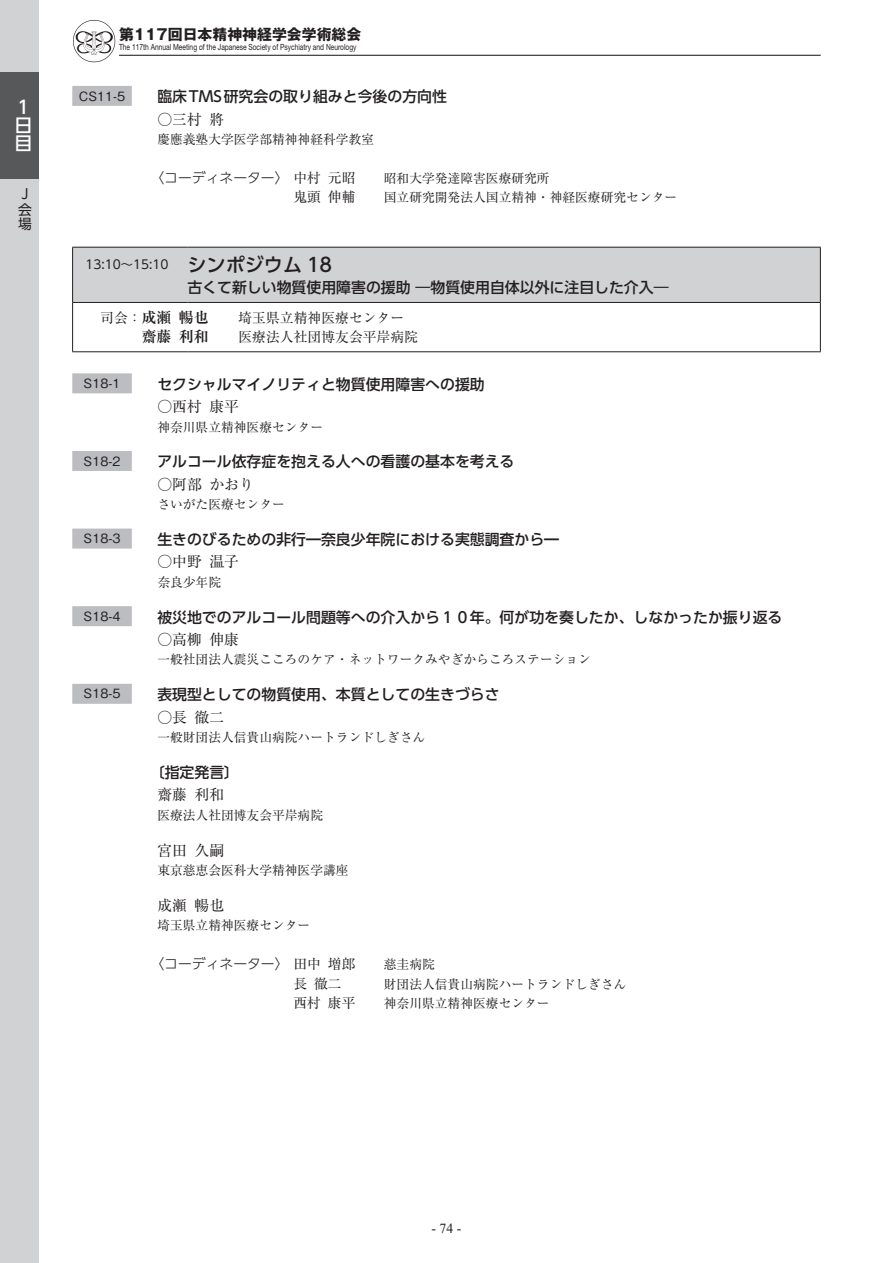
<style>
.page{position:relative;width:893px;height:1263px;background:#fff}
.page>*{position:absolute;margin:0;border:0;box-sizing:border-box;transform-origin:0 0}
.pg-03-2-セッション名{font:500 19.2px "UD Shin Go Pr 6 N";color:#231f20}
.t1{font:500 18px/18px "UD Shin Go Pr 6 N";color:#fff}
.pg-08-演題名{font:500 14.85px "UD Shin Go Pr 6 N";color:#231f20}
.pg-09-演者{font:14.85px "Ryumin Pr 6 N";color:#231f20}
.pg-05-セッションタイトル{font:500 14.85px "UD Shin Go Pr 6 N";color:#231f20}
.t2{font:700 14.85px "Gothic MB101 Pr 6 N";color:#231f20}
.pg-06-司会{font:700 14.85px "Ryumin Pr 6 N";color:#231f20}
.pg-12-コーディネーター{font:300 13.8px "UD Shin Go Pr 6 N";color:#231f20}
.pg-06-司会-2{font:13.8px "Ryumin Pr 6 N";color:#231f20}
.pg-12-コーディネーター-2{font:13.8px "Ryumin Pr 6 N";color:#231f20}
.t3{font:13.8px "Times New Roman";color:#231f20}
.t4{font:13.8px/15.5px "UD Shin Go Pr 6 N";color:#231f20}
.pg-10-所属{font:12.75px "Ryumin Pr 6 N";color:#231f20}
.pg-12-コーディネーター-3{font:12.75px "Ryumin Pr 6 N";color:#231f20}
.pg-07-演題番号{font:500 12.75px "Gothic BBB Pr 6 N";color:#231f20}
.pg-02-時間{font:12.15px "UD Shin Go Pr 6 N";color:#231f20}
.t5{font:8.55px "Helvetica Neue LT Std";color:#231f20;scale:.78 1}
.s1{font-family:"Ryumin Pr 6 N";font-weight:400}
.s2{font-weight:400;font-size:13.8px}
</style>
<div class="page">
<hr style="left:119px;top:55px;width:702px;height:1px;background:#231f20">
<img style="left:73px;top:20px;width:42px;height:43px">
<div style="left:0;top:0;width:38px;height:1263px;background:#d1d2d4"></div>
<div style="left:0;top:72px;width:38px;height:107px;background:#57585a"></div>
<div style="left:72px;top:86px;width:60px;height:20px;background:#bcbdc0"></div>
<div style="left:73px;top:248px;width:747px;height:54px;background:#d1d2d4"></div>
<hr style="left:187px;top:247px;width:634px;height:1px;background:#231f20">
<hr style="left:72px;top:247px;width:115px;height:1px;background:#231f20">
<hr style="left:72px;top:247px;width:1px;height:55px;background:#231f20">
<hr style="left:820px;top:247px;width:1px;height:55px;background:#231f20">
<hr style="left:72px;top:302px;width:115px;height:1px;background:#231f20">
<hr style="left:72px;top:303px;width:1px;height:48px;background:#231f20">
<hr style="left:187px;top:302px;width:634px;height:1px;background:#231f20">
<hr style="left:820px;top:303px;width:1px;height:48px;background:#231f20">
<hr style="left:72px;top:351px;width:115px;height:1px;background:#231f20">
<hr style="left:187px;top:351px;width:634px;height:1px;background:#231f20">
<div style="left:72px;top:373px;width:60px;height:20px;background:#bcbdc0"></div>
<div style="left:72px;top:451px;width:60px;height:20px;background:#bcbdc0"></div>
<div style="left:72px;top:529px;width:60px;height:20px;background:#bcbdc0"></div>
<div style="left:72px;top:606px;width:60px;height:20px;background:#bcbdc0"></div>
<div style="left:72px;top:684px;width:60px;height:20px;background:#bcbdc0"></div>
<p class="t1" style="left:14px;top:98px;width:18px">1日目</p>
<p class="t4" style="left:22px;top:188px;width:18px">JJ<br>J</p>
<p class="t2" style="left:119px;top:22px;width:244px">第117回日本精神神経学会学術総会</p>
<p class="t5" style="left:119px;top:42px;width:306px">The 117th Annual Meeting of the Japanese Society of Psychiatry and Neurology</p>
<p class="pg-07-演題番号" style="left:79px;top:85px;width:48px">CS11-5</p>
<p class="pg-08-演題名" style="left:157px;top:85px;width:291px">臨床TMS研究会の取り組みと今後の方向性</p>
<p class="pg-09-演者" style="left:157px;top:107px;width:68px">○三村 將</p>
<p class="pg-10-所属" style="left:157px;top:129px;width:218px">慶應義塾大学医学部精神神経科学教室</p>
<p class="pg-12-コーディネーター" style="left:150px;top:167px;width:207px">〈コーディネーター〉 <span class="s1">中村 元昭</span></p>
<p class="pg-12-コーディネーター-3" style="left:384px;top:169px;width:167px">昭和大学発達障害医療研究所</p>
<p class="pg-12-コーディネーター-2" style="left:293px;top:186px;width:64px">鬼頭 伸輔</p>
<p class="pg-12-コーディネーター-3" style="left:384px;top:188px;width:295px">国立研究開発法人国立精神・神経医療研究センター</p>
<p class="pg-02-時間" style="left:85px;top:254px;width:85px">13:10～15:10</p>
<p class="pg-03-2-セッション名" style="left:187px;top:249px;width:146px">シンポジウム 18</p>
<p class="pg-05-セッションタイトル" style="left:187px;top:275px;width:483px">古くて新しい物質使用障害の援助 ―物質使用自体以外に注目した介入―</p>
<p class="pg-06-司会" style="left:100px;top:306px;width:110px"><span class="s2">司会：</span>成瀬 暢也</p>
<p class="pg-06-司会-2" style="left:238px;top:307px;width:167px">埼玉県立精神医療センター</p>
<p class="pg-06-司会" style="left:100px;top:325px;width:110px"><span class="s2">　　　</span>齋藤 利和</p>
<p class="pg-06-司会-2" style="left:238px;top:326px;width:181px">医療法人社団博友会平岸病院</p>
<p class="pg-07-演題番号" style="left:84px;top:373px;width:38px">S18-1</p>
<p class="pg-08-演題名" style="left:157px;top:372px;width:329px">セクシャルマイノリティと物質使用障害への援助</p>
<p class="pg-09-演者" style="left:157px;top:395px;width:83px">○西村 康平</p>
<p class="pg-10-所属" style="left:157px;top:417px;width:167px">神奈川県立精神医療センター</p>
<p class="pg-07-演題番号" style="left:84px;top:451px;width:38px">S18-2</p>
<p class="pg-08-演題名" style="left:157px;top:450px;width:359px">アルコール依存症を抱える人への看護の基本を考える</p>
<p class="pg-09-演者" style="left:157px;top:473px;width:98px">○阿部 かおり</p>
<p class="pg-10-所属" style="left:157px;top:494px;width:129px">さいがた医療センター</p>
<p class="pg-07-演題番号" style="left:84px;top:528px;width:38px">S18-3</p>
<p class="pg-08-演題名" style="left:157px;top:527px;width:403px">生きのびるための非行━奈良少年院における実態調査から━</p>
<p class="pg-09-演者" style="left:157px;top:550px;width:83px">○中野 温子</p>
<p class="pg-10-所属" style="left:157px;top:572px;width:65px">奈良少年院</p>
<p class="pg-07-演題番号" style="left:84px;top:606px;width:38px">S18-4</p>
<p class="pg-08-演題名" style="left:157px;top:605px;width:627px">被災地でのアルコール問題等への介入から１０年。何が功を奏したか、しなかったか振り返る</p>
<p class="pg-09-演者" style="left:157px;top:628px;width:83px">○高柳 伸康</p>
<p class="pg-10-所属" style="left:157px;top:650px;width:435px">一般社団法人震災こころのケア・ネットワークみやぎからころステーション</p>
<p class="pg-07-演題番号" style="left:84px;top:683px;width:38px">S18-5</p>
<p class="pg-08-演題名" style="left:157px;top:683px;width:344px">表現型としての物質使用、本質としての生きづらさ</p>
<p class="pg-09-演者" style="left:157px;top:705px;width:68px">○長 徹二</p>
<p class="pg-10-所属" style="left:157px;top:727px;width:269px">一般財団法人信貴山病院ハートランドしぎさん</p>
<p class="pg-08-演題名" style="left:150px;top:760px;width:91px">〔指定発言〕</p>
<p class="pg-09-演者" style="left:157px;top:783px;width:68px">齋藤 利和</p>
<p class="pg-10-所属" style="left:157px;top:805px;width:167px">医療法人社団博友会平岸病院</p>
<p class="pg-09-演者" style="left:157px;top:838px;width:68px">宮田 久嗣</p>
<p class="pg-10-所属" style="left:157px;top:860px;width:193px">東京慈恵会医科大学精神医学講座</p>
<p class="pg-09-演者" style="left:157px;top:893px;width:68px">成瀬 暢也</p>
<p class="pg-10-所属" style="left:157px;top:915px;width:155px">埼玉県立精神医療センター</p>
<p class="pg-12-コーディネーター" style="left:150px;top:953px;width:207px">〈コーディネーター〉 <span class="s1">田中 増郎</span></p>
<p class="pg-12-コーディネーター-3" style="left:384px;top:954px;width:53px">慈圭病院</p>
<p class="pg-12-コーディネーター-2" style="left:293px;top:972px;width:50px">長 徹二</p>
<p class="pg-12-コーディネーター-3" style="left:384px;top:974px;width:244px">財団法人信貴山病院ハートランドしぎさん</p>
<p class="pg-12-コーディネーター-2" style="left:293px;top:992px;width:64px">西村 康平</p>
<p class="pg-12-コーディネーター-3" style="left:384px;top:993px;width:167px">神奈川県立精神医療センター</p>
<p class="t3" style="left:431px;top:1218px;width:31px">- 74 -</p>
</div>
